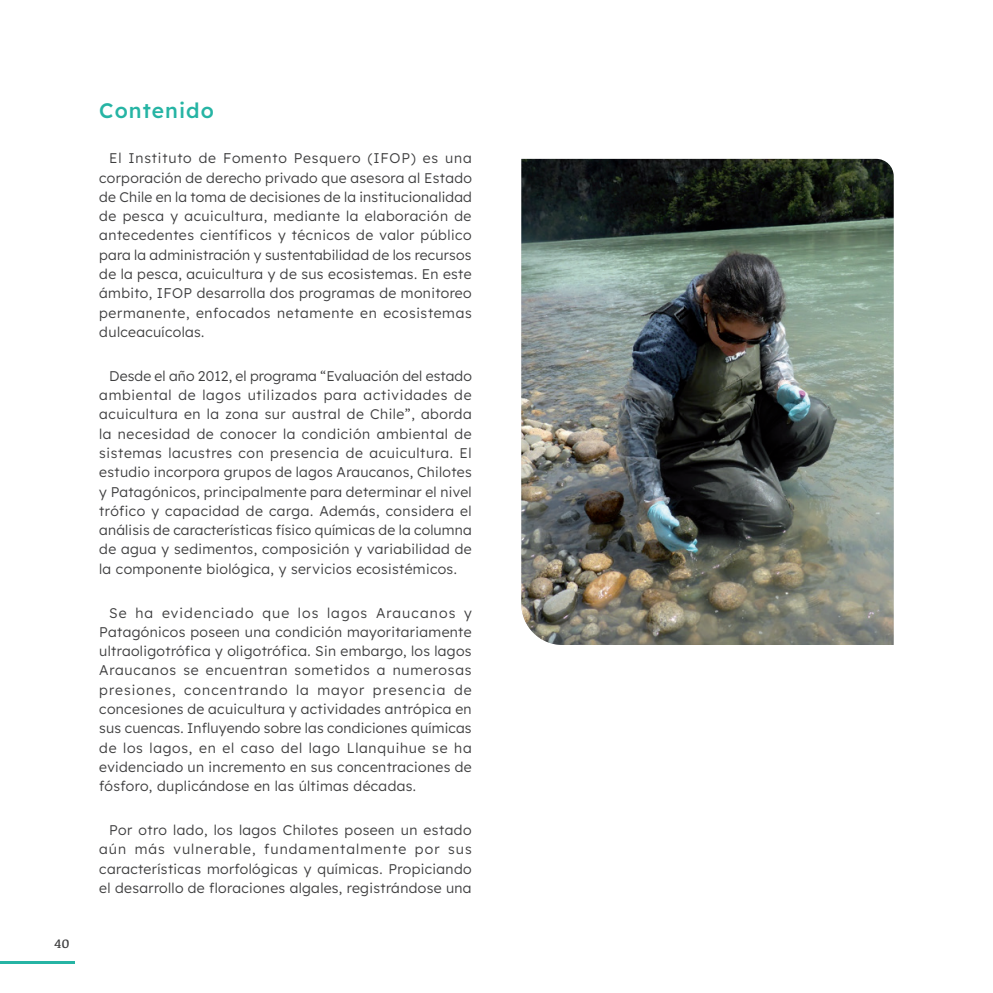
<style>
.page{position:relative;width:993px;height:993px;background:#fff}
.page>*{position:absolute;margin:0;border:0;box-sizing:border-box;transform-origin:0 0}
.t1{font:500 21px "Lexend Deca";letter-spacing:.05em;color:#26b4a4}
.t2{font:300 14px/19.2px "Lexend Deca";letter-spacing:.025em;color:#3e3e3f;text-align:justify}
.t3{font:12.6px "Kefa";color:#3e3e3f}
</style>
<div class="page">
<hr style="left:0;top:960px;width:74px;height:2px;background:#26b4a4">
<img style="left:521px;top:159px;width:372px;height:485px">
<p class="t3" style="left:54px;top:935px;width:17px">40</p>
<h1 class="t1" style="left:99px;top:95px;width:116px">Contenido</h1>
<p class="t2" style="left:99px;top:148px;width:374px;text-indent:10px">El Instituto de Fomento Pesquero (IFOP) es una corporación de derecho privado que asesora al Estado de Chile en la toma de decisiones de la institucionalidad de pesca y acuicultura, mediante la elaboración de antecedentes científicos y técnicos de valor público para la administración y sustentabilidad de los recursos de la pesca, acuicultura y de sus ecosistemas. En este ámbito, IFOP desarrolla dos programas de monitoreo permanente, enfocados netamente en ecosistemas dulceacuícolas.</p>
<p class="t2" style="left:99px;top:365px;width:374px;text-indent:10px">Desde el año 2012, el programa “Evaluación del estado ambiental de lagos utilizados para actividades de acuicultura en la zona sur austral de Chile”, aborda la necesidad de conocer la condición ambiental de sistemas lacustres con presencia de acuicultura. El estudio incorpora grupos de lagos Araucanos, Chilotes y Patagónicos, principalmente para determinar el nivel trófico y capacidad de carga. Además, considera el análisis de características físico químicas de la columna de agua y sedimentos, composición y variabilidad de la componente biológica, y servicios ecosistémicos.</p>
<p class="t2" style="left:99px;top:602px;width:374px;text-indent:10px">Se ha evidenciado que los lagos Araucanos y Patagónicos poseen una condición mayoritariamente ultraoligotrófica y oligotrófica. Sin embargo, los lagos Araucanos se encuentran sometidos a numerosas presiones, concentrando la mayor presencia de concesiones de acuicultura y actividades antrópica en sus cuencas. Influyendo sobre las condiciones químicas de los lagos, en el caso del lago Llanquihue se ha evidenciado un incremento en sus concentraciones de fósforo, duplicándose en las últimas décadas.</p>
<p class="t2" style="left:99px;top:819px;width:374px;text-indent:10px">Por otro lado, los lagos Chilotes poseen un estado aún más vulnerable, fundamentalmente por sus características morfológicas y químicas. Propiciando el desarrollo de floraciones algales, registrándose una</p>
</div>
